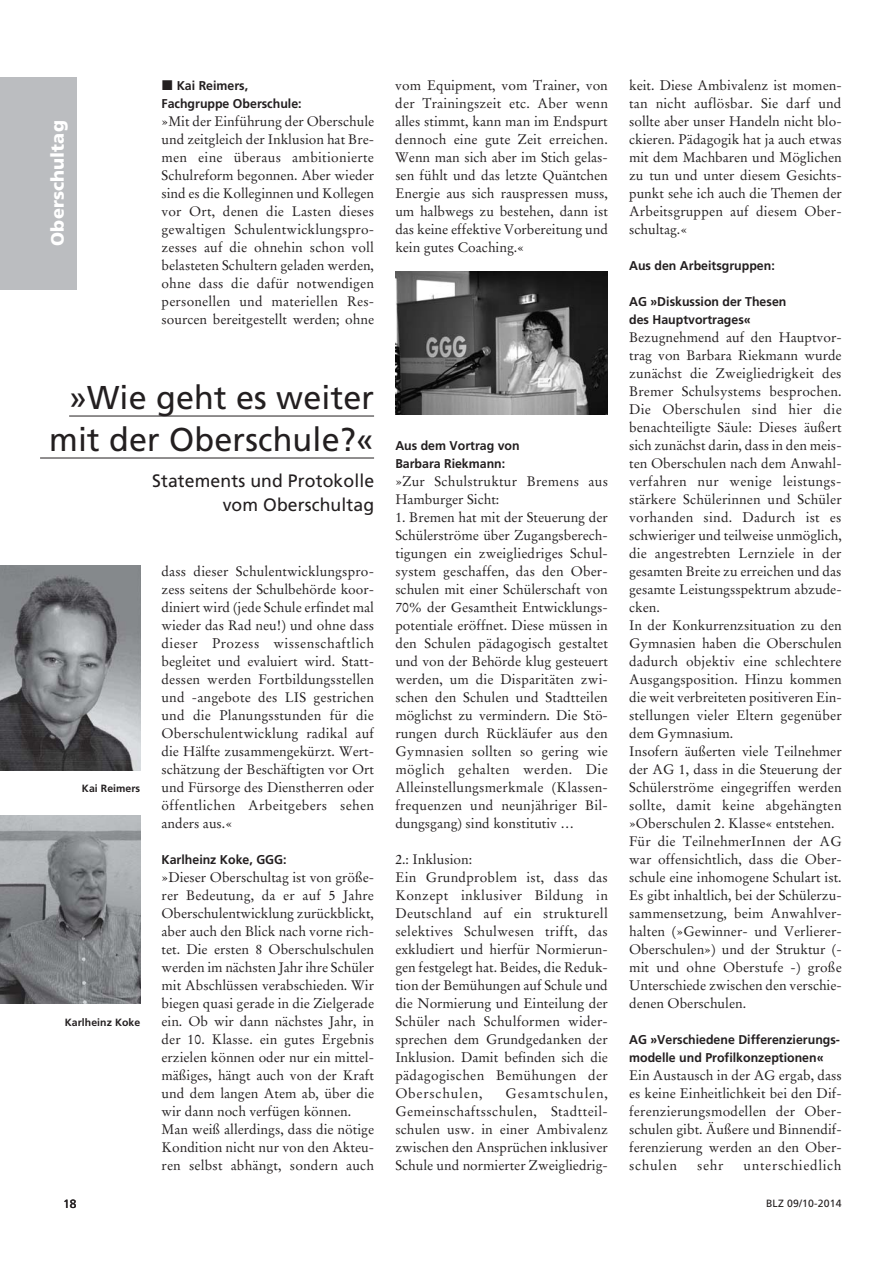
<style>
.page{position:relative;width:893px;height:1263px;background:#fff}
.page>*{position:absolute;margin:0;border:0;box-sizing:border-box;transform-origin:0 0}
.t1{font:33px/42px "Frutiger";letter-spacing:.005em;color:#231f20;text-align:right}
.t2{font:18px/24px "Frutiger";letter-spacing:.005em;color:#231f20;text-align:right}
.t3{font:900 18px "Frutiger";letter-spacing:.005em;color:#fff}
.t4{font:13.8px/18px "Stempel Garamond";color:#231f20;text-align:justify}
.t5{font:13.8px/18px "Stempel Garamond";letter-spacing:.02em;color:#231f20}
.t6{font:13.8px "Stempel Garamond";letter-spacing:.05em;color:#231f20}
.t7{font:700 12.75px/18px "Frutiger";color:#231f20}
.t8{font:12px "Frutiger";color:#231f20}
.t9{font:700 10.5px "Frutiger";letter-spacing:.005em;color:#231f20}
.t10{font:10.5px "Frutiger";letter-spacing:.015em;color:#231f20}
.s1{font-family:"European Pi Three";font-weight:400;font-size:14.25px}
</style>
<div class="page">
<div style="left:0;top:77px;width:77px;height:212px;background:#bbbdc0"></div>
<img style="left:395px;top:272px;width:213px;height:142px">
<hr style="left:69px;top:416px;width:305px;height:1px;background:#231f20">
<hr style="left:40px;top:458px;width:334px;height:1px;background:#231f20">
<img style="left:0;top:566px;width:140px;height:205px">
<img style="left:0;top:815px;width:140px;height:189px">
<h2 class="t3" style="left:50px;top:246px;width:127px;rotate:-90deg">Oberschultag</h2>
<p class="t7" style="left:162px;top:78px;width:142px"><span class="s1">-</span> Kai Reimers,<br>Fachgruppe Oberschule:</p>
<p class="t4" style="left:162px;top:114px;width:214px">»Mit der Einführung der Oberschule und zeitgleich der Inklusion hat Bre&shy;men eine überaus ambitionierte Schulreform begonnen. Aber wieder sind es die Kolleginnen und Kollegen vor Ort, denen die Lasten dieses gewaltigen Schulentwicklungspro&shy;zesses auf die ohnehin schon voll belasteten Schultern geladen werden, ohne dass die dafür notwendigen personellen und materiellen Res&shy;sourcen bereitgestellt werden; ohne</p>
<p class="t4" style="left:395px;top:78px;width:214px">vom Equipment, vom Trainer, von der Trainingszeit etc. Aber wenn alles stimmt, kann man im Endspurt dennoch eine gute Zeit erreichen.<br>Wenn man sich aber im Stich gelas&shy;sen fühlt und das letzte Quäntchen Energie aus sich rauspressen muss, um halbwegs zu bestehen, dann ist das keine effektive Vorbereitung und kein gutes Coaching.«</p>
<h1 class="t1" style="left:49px;top:379px;width:327px">»Wie geht es weiter mit der Oberschule?«</h1>
<h2 class="t2" style="left:152px;top:470px;width:223px">Statements und Protokolle vom Oberschultag</h2>
<p class="t9" style="left:82px;top:784px;width:60px">Kai Reimers</p>
<p class="t9" style="left:65px;top:1018px;width:77px">Karlheinz Koke</p>
<p class="t4" style="left:162px;top:563px;width:214px">dass dieser Schulentwicklungspro&shy;zess seitens der Schulbehörde koor&shy;diniert wird (jede Schule erfindet mal wieder das Rad neu!) und ohne dass dieser Prozess wissenschaftlich begleitet und evaluiert wird. Statt&shy;dessen werden Fortbildungsstellen und -angebote des LIS gestrichen und die Planungsstunden für die Oberschulentwicklung radikal auf die Hälfte zusammengekürzt. Wert&shy;schätzung der Beschäftigten vor Ort und Fürsorge des Dienstherren oder öffentlichen Arbeitgebers sehen anders aus.«</p>
<p class="t7" style="left:162px;top:851px;width:127px">Karlheinz Koke, GGG:</p>
<p class="t4" style="left:162px;top:869px;width:214px;text-align:left">»Dieser Oberschultag ist von größe&shy;rer Bedeutung, da er auf 5 Jahre Oberschulentwicklung zurückblickt, aber auch den Blick nach vorne rich&shy;tet. Die ersten 8 Oberschulschulen werden im nächsten Jahr ihre Schüler mit Abschlüssen verabschieden. Wir biegen quasi gerade in die Zielgerade ein. Ob wir dann nächstes Jahr, in der 10. Klasse. ein gutes Ergebnis erzielen können oder nur ein mittel&shy;mäßiges, hängt auch von der Kraft und dem langen Atem ab, über die wir dann noch verfügen können.<br>Man weiß allerdings, dass die nötige Kondition nicht nur von den Akteu&shy;ren selbst abhängt, sondern auch</p>
<p class="t7" style="left:395px;top:438px;width:126px">Aus dem Vortrag von<br>Barbara Riekmann:</p>
<p class="t5" style="left:395px;top:474px;width:214px">»Zur Schulstruktur Bremens aus<br>Hamburger Sicht:</p>
<p class="t4" style="left:395px;top:510px;width:214px">1. Bremen hat mit der Steuerung der Schülerströme über Zugangsberech&shy;tigungen ein zweigliedriges Schul&shy;system geschaffen, das den Ober&shy;schulen mit einer Schülerschaft von 70% der Gesamtheit Entwicklungs&shy;potentiale eröffnet. Diese müssen in den Schulen pädagogisch gestaltet und von der Behörde klug gesteuert werden, um die Disparitäten zwi&shy;schen den Schulen und Stadtteilen möglichst zu vermindern. Die Stö&shy;rungen durch Rückläufer aus den Gymnasien sollten so gering wie möglich gehalten werden. Die Alleinstellungsmerkmale (Klassen&shy;frequenzen und neunjähriger Bil&shy;dungsgang) sind konstitutiv …</p>
<p class="t4" style="left:395px;top:851px;width:214px;text-align:left">2.: Inklusion:<br>Ein Grundproblem ist, dass das<br>Konzept inklusiver Bildung in<br>Deutschland auf ein strukturell selektives Schulwesen trifft, das exkludiert und hierfür Normierun&shy;gen festgelegt hat. Beides, die Reduk&shy;tion der Bemühungen auf Schule und die Normierung und Einteilung der<br>Schüler nach Schulformen wider&shy;sprechen dem Grundgedanken der<br>Inklusion. Damit befinden sich die pädagogischen Bemühungen der<br>Oberschulen,</p>
<p class="t4" style="left:395px;top:1085px;width:214px;text-indent:110px">Gesamtschulen, Gemeinschaftsschulen, Stadtteil&shy;schulen usw. in einer Ambivalenz zwischen den Ansprüchen inklusiver Schule und normierter Zweigliedrig-</p>
<p class="t4" style="left:629px;top:78px;width:214px">keit. Diese Ambivalenz ist momen&shy;tan nicht auflösbar. Sie darf und sollte aber unser Handeln nicht blo&shy;ckieren. Pädagogik hat ja auch etwas mit dem Machbaren und Möglichen zu tun und unter diesem Gesichts&shy;punkt sehe ich auch die Themen der Arbeitsgruppen auf diesem Ober&shy;schultag.«</p>
<p class="t7" style="left:629px;top:258px;width:147px">Aus den Arbeitsgruppen:</p>
<p class="t7" style="left:629px;top:294px;width:159px">AG »Diskussion der Thesen des Hauptvortrages«</p>
<p class="t4" style="left:629px;top:330px;width:214px;text-align:left">Bezugnehmend auf den Hauptvor&shy;trag von Barbara Riekmann wurde zunächst die Zweigliedrigkeit des Bremer Schulsystems besprochen.<br>Die Oberschulen sind hier die benachteiligte Säule: Dieses äußert sich zunächst darin, dass in den meis&shy;ten Oberschulen nach dem Anwahl&shy;verfahren nur wenige leistungs&shy;stärkere Schülerinnen und Schüler vorhanden sind. Dadurch ist es schwieriger und teilweise unmöglich, die angestrebten Lernziele in der gesamten Breite zu erreichen und das gesamte Leistungsspektrum abzude&shy;cken.<br>In der Konkurrenzsituation zu den Gymnasien haben die Oberschulen dadurch objektiv eine schlechtere Ausgangsposition. Hinzu kommen die weit verbreiteten positiveren Ein&shy;stellungen vieler Eltern gegenüber dem Gymnasium.<br>Insofern äußerten viele Teilnehmer der AG 1, dass in die Steuerung der Schülerströme eingegriffen werden sollte, damit keine abgehängten »Oberschulen 2. Klasse« entstehen.<br>Für die TeilnehmerInnen der AG war offensichtlich, dass die Ober&shy;schule eine inhomogene Schulart ist.<br>Es gibt inhaltlich, bei der Schülerzu&shy;sammensetzung, beim Anwahlver&shy;halten (»Gewinner- und Verlierer-Oberschulen») und der Struktur (- mit und ohne Oberstufe -) große Unterschiede zwischen den verschie&shy;denen Oberschulen.</p>
<p class="t7" style="left:629px;top:1031px;width:212px">AG »Verschiedene Differenzierungs&shy;modelle und Profilkonzeptionen«</p>
<p class="t4" style="left:629px;top:1067px;width:214px">Ein Austausch in der AG ergab, dass es keine Einheitlichkeit bei den Dif&shy;ferenzierungsmodellen der Ober&shy;schulen gibt. Äußere und Binnendif&shy;ferenzierung werden an den Ober&shy;schulen</p>
<p class="t4" style="left:697px;top:1157px;width:28px">sehr</p>
<p class="t6" style="left:743px;top:1159px;width:99px">unterschiedlich</p>
<p class="t8" style="left:63px;top:1199px;width:15px">18</p>
<p class="t10" style="left:766px;top:1199px;width:77px">BLZ 09/10-2014</p>
</div>
